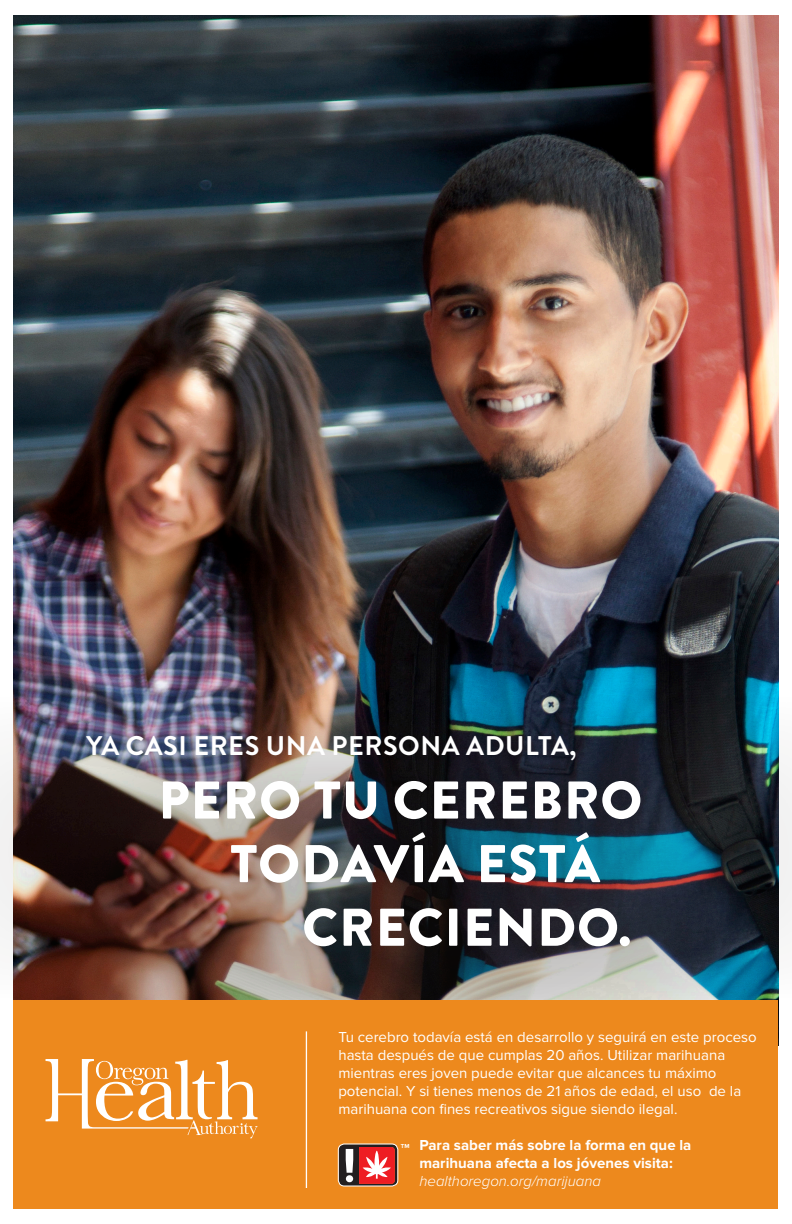
<style>
.page{position:relative;width:792px;height:1224px;background:#fff}
.page>*{position:absolute;margin:0;border:0;box-sizing:border-box;transform-origin:0 0}
.t1{font:900 53px "Brandon Grotesque";letter-spacing:.02em;color:#fff}
.t2{font:700 27px "Brandon Grotesque";letter-spacing:.02em;color:#fff}
.t3{font:15px/18px "Proxima Nova";color:#fff}
.t4{font:700 15px/18px "Proxima Nova";color:#fff}
.t5{font:italic 300 15px "Proxima Nova";color:#fff}
.t6{font:700 6px "Proxima Nova";color:#fff}
</style>
<div class="page">
<img style="left:14px;top:15px;width:764px;height:676px">
<div style="left:14px;top:1000px;width:764px;height:209px;background:#ed891d"></div>
<svg style="left:46px;top:1059px;width:212px;height:80px"></svg>
<hr style="left:306px;top:1031px;width:1px;height:157px;background:#fff">
<img style="left:0;top:691px;width:792px;height:311px">
<svg style="left:338px;top:1144px;width:60px;height:41px;background:#b55153"></svg>
<div style="left:346px;top:1175px;width:7px;height:7px;background:#fff;border-radius:3px"></div>
<div style="left:338px;top:1144px;width:60px;height:43px;border:1px solid #fff;border-radius:6px"></div>
<p class="t2" style="left:87px;top:727px;width:491px">YA CASI ERES UNA PERSONA ADULTA,</p>
<p class="t1" style="left:158px;top:763px;width:485px">PERO TU CEREBRO</p>
<p class="t1" style="left:230px;top:826px;width:371px">TODAVÍA ESTÁ</p>
<p class="t1" style="left:302px;top:890px;width:330px">CRECIENDO.</p>
<p class="t3" style="left:338px;top:1028px;width:420px">Tu cerebro todavía está en desarrollo y seguirá en este proceso hasta después de que cumplas 20 años. Utilizar marihuana mientras eres joven puede evitar que alcances tu máximo potencial. Y si tienes menos de 21 años de edad, el uso de la marihuana con fines recreativos sigue siendo ilegal.</p>
<p class="t4" style="left:419px;top:1136px;width:274px">Para saber más sobre la forma en que la marihuana afecta a los jóvenes visita:</p>
<p class="t5" style="left:419px;top:1174px;width:183px">healthoregon.org/marijuana</p>
<p class="t6" style="left:401px;top:1143px;width:10px">TM</p>
</div>
